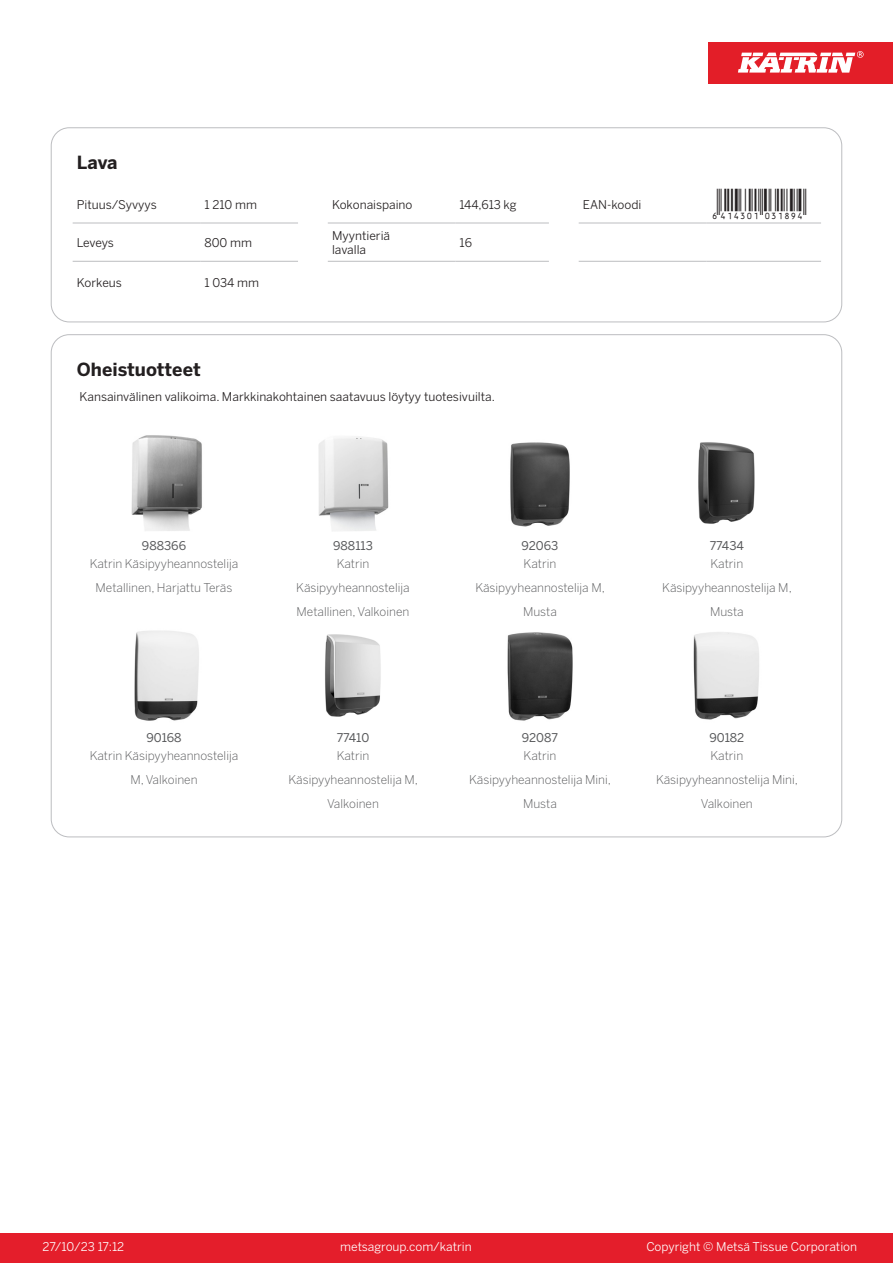
<style>
.page{position:relative;width:893px;height:1263px;background:#fff}
.page>*{position:absolute;margin:0;border:0;box-sizing:border-box;transform-origin:0 0}
.T_EAN{font:30px "Viisas EAN Matala";color:#231f20}
.T_TableHeader{font:700 18px "Benton Sans";color:#231f20}
.T_RelatedName{font:300 12px/24px "Benton Sans";color:#57585a;text-align:center}
.T_TableBody{font:12px "Benton Sans";color:#231f20}
.t1{font:12px "Benton Sans";color:#fff}
.T_RelatedCode{font:12px "Benton Sans";color:#57585a}
</style>
<div class="page">
<div style="left:0;top:1233px;width:893px;height:30px;background:#e41e2b"></div>
<div style="left:708px;top:43px;width:185px;height:41px;background:#e31e28"></div>
<svg style="left:738px;top:51px;width:126px;height:22px"></svg>
<hr style="left:73px;top:223px;width:127px;height:1px;background:#bcbdc0">
<hr style="left:200px;top:223px;width:98px;height:1px;background:#bcbdc0">
<hr style="left:328px;top:223px;width:127px;height:1px;background:#bcbdc0">
<hr style="left:455px;top:223px;width:94px;height:1px;background:#bcbdc0">
<hr style="left:579px;top:223px;width:127px;height:1px;background:#bcbdc0">
<hr style="left:706px;top:223px;width:115px;height:1px;background:#bcbdc0">
<hr style="left:73px;top:261px;width:127px;height:1px;background:#bcbdc0">
<hr style="left:200px;top:261px;width:98px;height:1px;background:#bcbdc0">
<hr style="left:328px;top:261px;width:127px;height:1px;background:#bcbdc0">
<hr style="left:455px;top:261px;width:94px;height:1px;background:#bcbdc0">
<hr style="left:579px;top:261px;width:127px;height:1px;background:#bcbdc0">
<hr style="left:706px;top:261px;width:115px;height:1px;background:#bcbdc0">
<div style="left:51px;top:128px;width:791px;height:194px;border:1px solid #bcbdc0;border-radius:18px"></div>
<img style="left:131px;top:435px;width:71px;height:96px">
<img style="left:318px;top:437px;width:71px;height:94px">
<img style="left:510px;top:442px;width:60px;height:85px">
<img style="left:698px;top:442px;width:57px;height:82px">
<img style="left:134px;top:631px;width:65px;height:90px">
<img style="left:325px;top:634px;width:56px;height:83px">
<img style="left:507px;top:632px;width:66px;height:89px">
<img style="left:693px;top:632px;width:66px;height:88px">
<p class="T_TableHeader" style="left:77px;top:151px;width:42px">Lava</p>
<p class="T_TableBody" style="left:77px;top:197px;width:81px">Pituus/Syvyys</p>
<p class="T_TableBody" style="left:204px;top:197px;width:54px">1 210 mm</p>
<p class="T_TableBody" style="left:332px;top:197px;width:82px">Kokonaispaino</p>
<p class="T_TableBody" style="left:460px;top:197px;width:59px">144,613 kg</p>
<p class="T_TableBody" style="left:583px;top:197px;width:60px">EAN-koodi</p>
<p class="T_EAN" style="left:710px;top:188px;width:97px">*6414301031894*</p>
<p class="T_TableBody" style="left:77px;top:235px;width:39px">Leveys</p>
<p class="T_TableBody" style="left:204px;top:235px;width:49px">800 mm</p>
<p class="T_TableBody" style="left:332px;top:228px;width:60px">Myyntieriä</p>
<p class="T_TableBody" style="left:332px;top:243px;width:36px">lavalla</p>
<p class="T_TableBody" style="left:460px;top:235px;width:14px">16</p>
<p class="T_TableBody" style="left:77px;top:276px;width:47px">Korkeus</p>
<p class="T_TableBody" style="left:204px;top:276px;width:56px">1 034 mm</p>
<p class="T_TableHeader" style="left:77px;top:358px;width:125px">Oheistuotteet</p>
<p class="T_TableBody" style="left:80px;top:390px;width:417px">Kansainvälinen valikoima. Markkinakohtainen saatavuus löytyy tuotesivuilta.</p>
<p class="T_RelatedCode" style="left:142px;top:538px;width:46px">988366</p>
<p class="T_RelatedCode" style="left:333px;top:538px;width:41px">988113</p>
<p class="T_RelatedCode" style="left:522px;top:538px;width:38px">92063</p>
<p class="T_RelatedCode" style="left:710px;top:538px;width:36px">77434</p>
<p class="T_RelatedName" style="left:90px;top:551px;width:150px">Katrin Käsipyyheannostelija<br>Metallinen, Harjattu Teräs</p>
<p class="T_RelatedName" style="left:296px;top:551px;width:115px">Katrin<br>Käsipyyheannostelija<br>Metallinen, Valkoinen</p>
<p class="T_RelatedName" style="left:475px;top:551px;width:131px">Katrin<br>Käsipyyheannostelija M,<br>Musta</p>
<p class="T_RelatedName" style="left:662px;top:551px;width:131px">Katrin<br>Käsipyyheannostelija M,<br>Musta</p>
<p class="T_RelatedCode" style="left:146px;top:731px;width:37px">90168</p>
<p class="T_RelatedCode" style="left:337px;top:731px;width:34px">77410</p>
<p class="T_RelatedCode" style="left:522px;top:731px;width:37px">92087</p>
<p class="T_RelatedCode" style="left:709px;top:731px;width:37px">90182</p>
<p class="T_RelatedName" style="left:90px;top:744px;width:150px">Katrin Käsipyyheannostelija<br>M, Valkoinen</p>
<p class="T_RelatedName" style="left:288px;top:744px;width:131px">Katrin<br>Käsipyyheannostelija M,<br>Valkoinen</p>
<p class="T_RelatedName" style="left:469px;top:744px;width:143px">Katrin<br>Käsipyyheannostelija Mini,<br>Musta</p>
<p class="T_RelatedName" style="left:656px;top:744px;width:143px">Katrin<br>Käsipyyheannostelija Mini,<br>Valkoinen</p>
<p class="t1" style="left:43px;top:1239px;width:83px">27/10/23 17:12</p>
<p class="t1" style="left:340px;top:1239px;width:133px">metsagroup.com/katrin</p>
<p class="t1" style="left:646px;top:1239px;width:212px">Copyright © Metsä Tissue Corporation</p>
</div>
